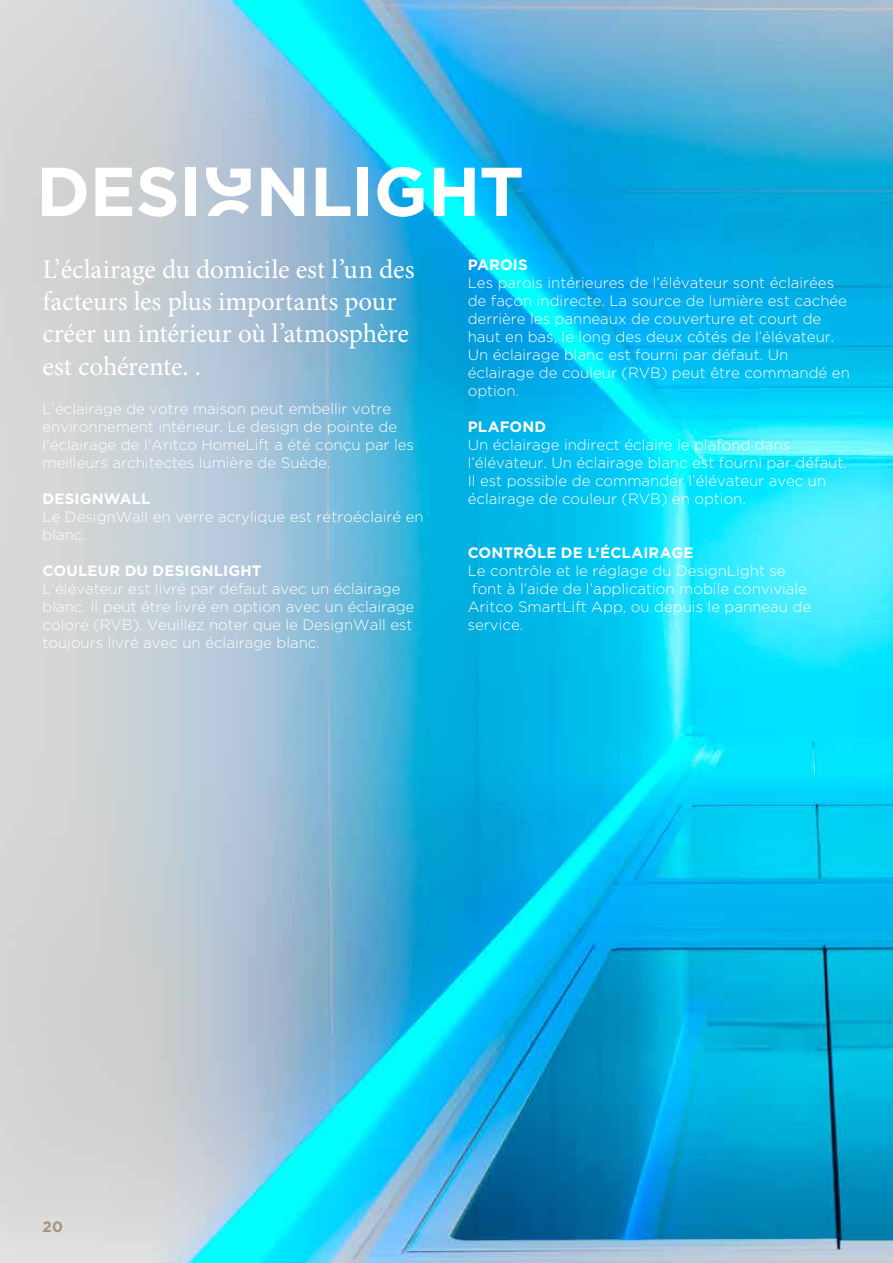
<style>
.page{position:relative;width:893px;height:1263px;background:#fff}
.page>*{position:absolute;margin:0;border:0;box-sizing:border-box;transform-origin:0 0}
.t1{font:700 69px "Gotham";letter-spacing:-.005em;color:#fff}
.t2{font:27px/32.4px "Minion Pro";letter-spacing:-.005em;color:#fff}
.t3{font:300 15px/18px "Gotham";color:#fff}
.t4{font:700 15px "Gotham";letter-spacing:.01em;color:#fff}
.t5{font:700 15px "Gotham";color:#a59483}
.s1{font-family:"Aritco Letter Lift"}
</style>
<div class="page">
<img style="left:0;top:0;width:893px;height:1263px">
<h1 class="t1" style="left:36px;top:146px;width:489px">DESI<span class="s1">G</span>NLIGHT</h1>
<h2 class="t2" style="left:43px;top:253px;width:374px">L’éclairage du domicile est l’un des facteurs les plus importants pour créer un intérieur où l’atmosphère est cohérente. .</h2>
<p class="t3" style="left:43px;top:399px;width:373px">L’éclairage de votre maison peut embellir votre environnement intérieur. Le design de pointe de l’éclairage de l’Aritco HomeLift a été conçu par les meilleurs architectes lumière de Suède.</p>
<p class="t4" style="left:43px;top:489px;width:109px">DESIGNWALL</p>
<p class="t3" style="left:43px;top:507px;width:383px">Le DesignWall en verre acrylique est rétroéclairé en blanc.</p>
<p class="t4" style="left:43px;top:561px;width:221px">COULEUR DU DESIGNLIGHT</p>
<p class="t3" style="left:43px;top:579px;width:373px">L’élévateur est livré par défaut avec un éclairage blanc. Il peut être livré en option avec un éclairage coloré (RVB). Veuillez noter que le DesignWall est toujours livré avec un éclairage blanc.</p>
<p class="t4" style="left:468px;top:255px;width:62px">PAROIS</p>
<p class="t3" style="left:468px;top:273px;width:384px">Les parois intérieures de l’élévateur sont éclairées de façon indirecte. La source de lumière est cachée derrière les panneaux de couverture et court de haut en bas, le long des deux côtés de l’élévateur.<br>Un éclairage blanc est fourni par défaut. Un éclairage de couleur (RVB) peut être commandé en option.</p>
<p class="t4" style="left:468px;top:417px;width:80px">PLAFOND</p>
<p class="t3" style="left:468px;top:435px;width:381px">Un éclairage indirect éclaire le plafond dans l’élévateur. Un éclairage blanc est fourni par défaut.<br>Il est possible de commander l’élévateur avec un éclairage de couleur (RVB) en option.</p>
<p class="t4" style="left:468px;top:543px;width:227px">CONTRÔLE DE L’ÉCLAIRAGE</p>
<p class="t3" style="left:468px;top:561px;width:319px">Le contrôle et le réglage du DesignLight se</p>
<p class="t3" style="left:472px;top:579px;width:336px">font à l’aide de l’application mobile conviviale</p>
<p class="t3" style="left:468px;top:597px;width:345px">Aritco SmartLift App, ou depuis le panneau de</p>
<p class="t3" style="left:468px;top:615px;width:57px">service.</p>
<p class="t5" style="left:43px;top:1217px;width:22px">20</p>
</div>
